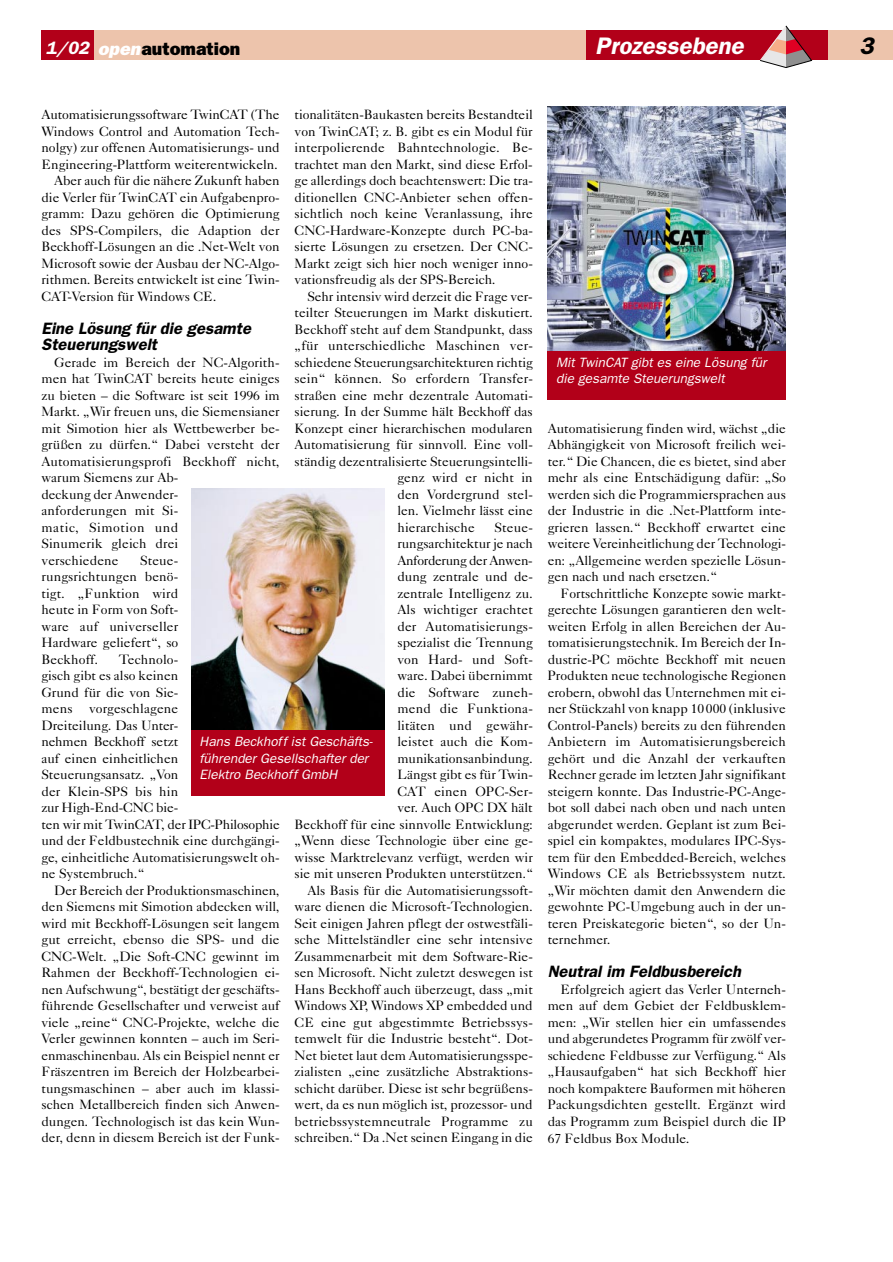
<style>
.page{position:relative;width:893px;height:1262px;background:#fff}
.page>*{position:absolute;margin:0;border:0;box-sizing:border-box;transform-origin:0 0}
.t1{font:italic 600 24px "Franklin Gothic";color:#fff}
.t2{font:italic 600 24px "Franklin Gothic";color:#000}
.t3{font:800 18px "Franklin Gothic";color:#000}
.t4{font:italic 600 16.5px/16.5px "Franklin Gothic";color:#000}
.t5{font:13.5px/16.5px "Caslon Five Forty";color:#000;text-align:justify}
.t6{font:italic 13.5px/16.5px "Franklin Gothic";color:#fff}
.s1{font-weight:600;font-style:italic;color:#fff}
.s2{font-style:italic;color:#fff}
</style>
<div class="page">
<div style="left:41px;top:30px;width:587px;height:30px;background:#edc4ac"></div>
<div style="left:41px;top:30px;width:53px;height:30px;background:#b20019"></div>
<div style="left:586px;top:30px;width:306px;height:30px;background:#b20019"></div>
<svg style="left:760px;top:25px;width:52px;height:43px"></svg>
<div style="left:828px;top:30px;width:64px;height:30px;background:#edc4ac"></div>
<div style="left:191px;top:730px;width:193px;height:66px;background:#b20019"></div>
<img style="left:191px;top:489px;width:193px;height:241px">
<div style="left:547px;top:350px;width:239px;height:50px;background:#b20019"></div>
<img style="left:547px;top:107px;width:239px;height:243px">
<h2 class="t3" style="left:46px;top:42px;width:196px"><span class="s1">1/02</span> <span class="s2">open</span>automation</h2>
<h1 class="t1" style="left:595px;top:37px;width:150px">Prozessebene</h1>
<h1 class="t2" style="left:859px;top:37px;width:16px">3</h1>
<p class="t5" style="left:41px;top:108px;width:240px">Automatisierungssoftware TwinCAT (The</p>
<p class="t5" style="left:41px;top:124px;width:240px">Windows Control and Automation Tech-</p>
<p class="t5" style="left:41px;top:141px;width:240px">nolgy) zur offenen Automatisierungs- und</p>
<p class="t5" style="left:41px;top:157px;width:238px">Engineering-Plattform weiterentwickeln.</p>
<p class="t5" style="left:54px;top:174px;width:227px">Aber auch für die nähere Zukunft haben</p>
<p class="t5" style="left:41px;top:190px;width:240px">die Verler für TwinCAT ein Aufgabenpro-</p>
<p class="t5" style="left:41px;top:207px;width:240px">gramm: Dazu gehören die Optimierung</p>
<p class="t5" style="left:41px;top:223px;width:240px">des SPS-Compilers, die Adaption der</p>
<p class="t5" style="left:41px;top:240px;width:240px">Beckhoff-Lösungen an die .Net-Welt von</p>
<p class="t5" style="left:41px;top:256px;width:240px">Microsoft sowie der Ausbau der NC-Algo-</p>
<p class="t5" style="left:41px;top:273px;width:240px">rithmen. Bereits entwickelt ist eine Twin-</p>
<p class="t5" style="left:41px;top:289px;width:176px">CAT-Version für Windows CE.</p>
<p class="t4" style="left:41px;top:321px;width:211px">Eine Lösung für die gesamte<br>Steuerungswelt</p>
<p class="t5" style="left:41px;top:355px;width:240px;text-align:left;text-indent:13px">Gerade im Bereich der NC-Algorith&shy;men hat TwinCAT bereits heute einiges zu bieten – die Software ist seit 1996 im<br>Markt. „Wir freuen uns, die Siemensianer mit Simotion hier als Wettbewerber be&shy;grüßen zu dürfen.“ Dabei versteht der<br>Automatisierungsprofi Beckhoff nicht, warum Siemens zur Ab-<br>deckung der Anwender-<br>anforderungen mit Si-<br>matic, Simotion und<br>Sinumerik gleich drei<br>verschiedene</p>
<p class="t5" style="left:294px;top:108px;width:240px">tionalitäten-Baukasten bereits Bestandteil von TwinCAT; z. B. gibt es ein Modul für interpolierende Bahntechnologie. Be&shy;trachtet man den Markt, sind diese Erfol&shy;ge allerdings doch beachtenswert: Die tra&shy;ditionellen CNC-Anbieter sehen offen&shy;sichtlich noch keine Veranlassung, ihre CNC-Hardware-Konzepte durch PC-ba&shy;sierte Lösungen zu ersetzen. Der CNC-Markt zeigt sich hier noch weniger inno&shy;vationsfreudig als der SPS-Bereich.</p>
<p class="t5" style="left:307px;top:289px;width:227px">Sehr intensiv wird derzeit die Frage ver-</p>
<p class="t5" style="left:294px;top:306px;width:240px">teilter Steuerungen im Markt diskutiert.</p>
<p class="t5" style="left:294px;top:322px;width:240px">Beckhoff steht auf dem Standpunkt, dass</p>
<p class="t5" style="left:294px;top:339px;width:240px">„für unterschiedliche Maschinen ver-</p>
<p class="t5" style="left:294px;top:355px;width:240px">schiedene Steuerungsarchitekturen richtig</p>
<p class="t5" style="left:294px;top:372px;width:240px">sein“ können. So erfordern Transfer-</p>
<p class="t5" style="left:294px;top:388px;width:240px">straßen eine mehr dezentrale Automati-</p>
<p class="t5" style="left:294px;top:405px;width:240px">sierung. In der Summe hält Beckhoff das</p>
<p class="t5" style="left:294px;top:421px;width:240px">Konzept einer hierarchischen modularen</p>
<p class="t5" style="left:294px;top:438px;width:240px">Automatisierung für sinnvoll. Eine voll-</p>
<p class="t5" style="left:294px;top:454px;width:240px">ständig dezentralisierte Steuerungsintelli-</p>
<p class="t5" style="left:397px;top:471px;width:137px">genz wird er nicht in</p>
<p class="t5" style="left:397px;top:487px;width:137px">den Vordergrund stel-</p>
<p class="t5" style="left:397px;top:504px;width:137px">len. Vielmehr lässt eine</p>
<p class="t5" style="left:397px;top:520px;width:79px">hierarchische</p>
<p class="t5" style="left:294px;top:520px;width:240px;text-align:right">Steue-<br>rungsarchitektur je nach<br>Anforderung der Anwen-<br>dung zentrale und de-<br>zentrale Intelligenz zu.<br>Als wichtiger erachtet<br>der Automatisierungs-<br>spezialist die Trennung<br>von Hard- und Soft-<br>ware. Dabei übernimmt<br>die Software zuneh-<br>mend die Funktiona-<br>litäten und gewähr-<br>leistet auch die Kom&shy;munikationsanbindung.<br>Längst gibt es für Twin-<br>CAT einen OPC-Ser-<br>ver. Auch OPC DX hält<br>Beckhoff für eine sinnvolle Entwicklung: „Wenn diese Technologie über eine ge&shy;wisse Marktrelevanz verfügt, werden wir sie mit unseren Produkten unterstützen.“<br>Als Basis für die Automatisierungssoft&shy;ware dienen die Microsoft-Technologien.<br>Seit einigen Jahren pflegt der ostwestfäli&shy;sche Mittelständler eine sehr intensive<br>Zusammenarbeit mit dem Software-Rie&shy;sen Microsoft. Nicht zuletzt deswegen ist<br>Hans Beckhoff auch überzeugt, dass „mit<br>Windows XP, Windows XP embedded und<br>CE eine gut abgestimmte Betriebssys&shy;temwelt für die Industrie besteht“. Dot-<br>Net bietet laut dem Automatisierungsspe&shy;zialisten „eine zusätzliche Abstraktions&shy;schicht darüber. Diese ist sehr begrüßens&shy;wert, da es nun möglich ist, prozessor- und betriebssystemneutrale Programme zu schreiben.“ Da .Net seinen Eingang in die</p>
<p class="t5" style="left:41px;top:553px;width:138px;text-indent:99px">Steue&shy;rungsrichtungen benö&shy;tigt. „Funktion wird heute in Form von Soft&shy;ware auf universeller Hardware geliefert“, so Beckhoff.</p>
<p class="t5" style="left:41px;top:652px;width:240px;text-align:left;text-indent:77px">Technolo-<br>gisch gibt es also keinen<br>Grund für die von Sie-<br>mens vorgeschlagene<br>Dreiteilung. Das Unter-<br>nehmen Beckhoff setzt<br>auf einen einheitlichen<br>Steuerungsansatz. „Von<br>der Klein-SPS bis hin<br>zur High-End-CNC bie-<br>ten wir mit TwinCAT, der IPC-Philosophie und der Feldbustechnik eine durchgängi&shy;ge, einheitliche Automatisierungswelt oh&shy;ne Systembruch.“</p>
<p class="t5" style="left:41px;top:883px;width:240px;text-indent:13px">Der Bereich der Produktionsmaschinen, den Siemens mit Simotion abdecken will, wird mit Beckhoff-Lösungen seit langem gut erreicht, ebenso die SPS- und die CNC-Welt. „Die Soft-CNC gewinnt im Rahmen der Beckhoff-Technologien ei&shy;nen Aufschwung“, bestätigt der geschäfts&shy;führende Gesellschafter und verweist auf viele „reine“ CNC-Projekte, welche die Verler gewinnen konnten – auch im Seri&shy;enmaschinenbau. Als ein Beispiel nennt er Fräszentren im Bereich der Holzbearbei&shy;tungsmaschinen – aber auch im klassi&shy;schen Metallbereich finden sich Anwen&shy;dungen. Technologisch ist das kein Wun&shy;der, denn in diesem Bereich ist der Funk-</p>
<p class="t6" style="left:200px;top:735px;width:175px">Hans Beckhoff ist Geschäfts&shy;führender Gesellschafter der<br>Elektro Beckhoff GmbH</p>
<p class="t6" style="left:556px;top:355px;width:212px">Mit TwinCAT gibt es eine Lösung für die gesamte Steuerungswelt</p>
<p class="t5" style="left:547px;top:421px;width:240px">Automatisierung finden wird, wächst „die Abhängigkeit von Microsoft freilich wei&shy;ter.“ Die Chancen, die es bietet, sind aber mehr als eine Entschädigung dafür: „So werden sich die Programmiersprachen aus der Industrie in die .Net-Plattform inte&shy;grieren lassen.“ Beckhoff erwartet eine weitere Vereinheitlichung der Technologi&shy;en: „Allgemeine werden spezielle Lösun&shy;gen nach und nach ersetzen.“</p>
<p class="t5" style="left:547px;top:586px;width:240px;text-indent:13px">Fortschrittliche Konzepte sowie markt&shy;gerechte Lösungen garantieren den welt&shy;weiten Erfolg in allen Bereichen der Au&shy;tomatisierungstechnik. Im Bereich der In&shy;dustrie-PC möchte Beckhoff mit neuen Produkten neue technologische Regionen erobern, obwohl das Unternehmen mit ei&shy;ner Stückzahl von knapp 10 000 (inklusive Control-Panels) bereits zu den führenden Anbietern im Automatisierungsbereich gehört und die Anzahl der verkauften Rechner gerade im letzten Jahr signifikant steigern konnte. Das Industrie-PC-Ange&shy;bot soll dabei nach oben und nach unten abgerundet werden. Geplant ist zum Bei&shy;spiel ein kompaktes, modulares IPC-Sys&shy;tem für den Embedded-Bereich, welches Windows CE als Betriebssystem nutzt. „Wir möchten damit den Anwendern die gewohnte PC-Umgebung auch in der un&shy;teren Preiskategorie bieten“, so der Un&shy;ternehmer.</p>
<p class="t4" style="left:547px;top:965px;width:195px">Neutral im Feldbusbereich</p>
<p class="t5" style="left:547px;top:982px;width:240px;text-indent:13px">Erfolgreich agiert das Verler Unterneh&shy;men auf dem Gebiet der Feldbusklem&shy;men: „Wir stellen hier ein umfassendes und abgerundetes Programm für zwölf ver&shy;schiedene Feldbusse zur Verfügung.“ Als „Hausaufgaben“ hat sich Beckhoff hier noch kompaktere Bauformen mit höheren Packungsdichten gestellt. Ergänzt wird das Programm zum Beispiel durch die IP 67 Feldbus Box Module.</p>
</div>
